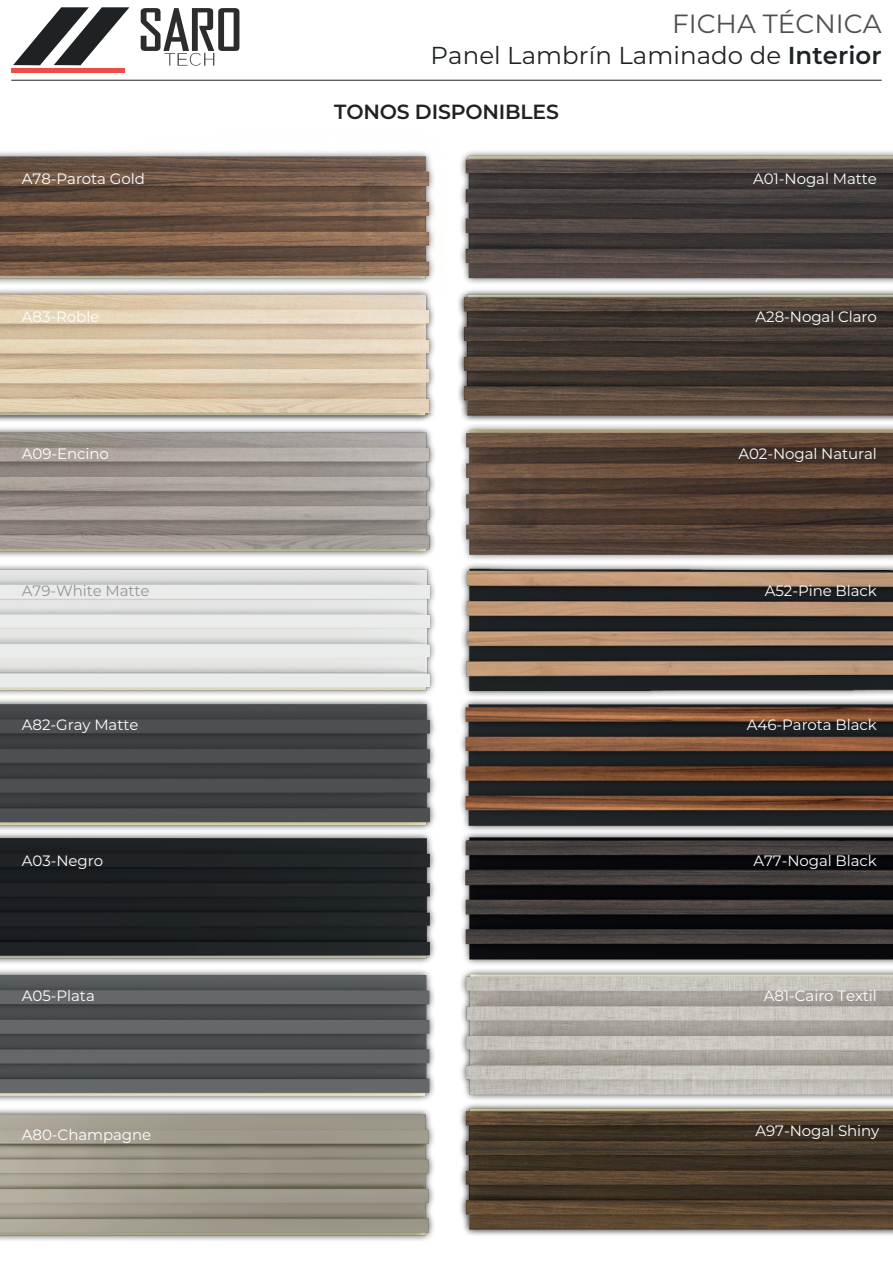
<style>
.page{position:relative;width:893px;height:1263px;background:#fff}
.page>*{position:absolute;margin:0;border:0;box-sizing:border-box;transform-origin:0 0}
.t1{font:26.4px "Montserrat";color:#4d4f51}
.t2{font:24.45px "Montserrat";color:#1e2225}
.t3{font:600 20.55px "Montserrat";letter-spacing:-.01em;color:#1e2225}
.t4{font:15px "Montserrat";letter-spacing:-.005em;color:#fff}
.t5{font:15px "Montserrat";letter-spacing:-.005em;color:#939598}
.s1{font-weight:600}
</style>
<div class="page">
<img style="left:0;top:587px;width:435px;height:83px">
<img style="left:0;top:310px;width:434px;height:87px">
<img style="left:461px;top:856px;width:432px;height:84px">
<img style="left:461px;top:151px;width:432px;height:110px">
<img style="left:461px;top:940px;width:432px;height:135px">
<img style="left:461px;top:725px;width:432px;height:131px">
<img style="left:461px;top:586px;width:432px;height:139px">
<img style="left:458px;top:261px;width:435px;height:136px">
<img style="left:458px;top:397px;width:435px;height:189px">
<img style="left:0;top:397px;width:435px;height:190px">
<img style="left:0;top:1129px;width:434px;height:112px">
<svg style="left:141px;top:8px;width:98px;height:58px"></svg>
<svg style="left:13px;top:7px;width:116px;height:58px"></svg>
<div style="left:11px;top:68px;width:113px;height:5px;background:#ef4b49"></div>
<hr style="left:11px;top:80px;width:871px;height:1px;background:#1e2225">
<img style="left:0;top:995px;width:434px;height:134px">
<img style="left:0;top:151px;width:435px;height:159px">
<img style="left:0;top:670px;width:435px;height:135px">
<img style="left:0;top:805px;width:435px;height:190px">
<img style="left:460px;top:1075px;width:433px;height:160px">
<h1 class="t1" style="left:672px;top:6px;width:211px">FICHA TÉCNICA</h1>
<h2 class="t2" style="left:431px;top:39px;width:452px">Panel Lambrín Laminado de <span class="s1">Interior</span></h2>
<h3 class="t3" style="left:334px;top:97px;width:226px">TONOS DISPONIBLES</h3>
<p class="t4" style="left:22px;top:168px;width:124px">A78-Parota Gold</p>
<p class="t4" style="left:753px;top:168px;width:125px">A01-Nogal Matte</p>
<p class="t4" style="left:22px;top:307px;width:79px">A83-Roble</p>
<p class="t4" style="left:756px;top:307px;width:123px">A28-Nogal Claro</p>
<p class="t4" style="left:22px;top:444px;width:89px">A09-Encino</p>
<p class="t4" style="left:738px;top:444px;width:140px">A02-Nogal Natural</p>
<p class="t5" style="left:22px;top:580px;width:129px">A79-White Matte</p>
<p class="t4" style="left:765px;top:580px;width:114px">A52-Pine Black</p>
<p class="t4" style="left:22px;top:715px;width:118px">A82-Gray Matte</p>
<p class="t4" style="left:747px;top:715px;width:131px">A46-Parota Black</p>
<p class="t4" style="left:22px;top:850px;width:83px">A03-Negro</p>
<p class="t4" style="left:753px;top:850px;width:125px">A77-Nogal Black</p>
<p class="t4" style="left:22px;top:986px;width:74px">A05-Plata</p>
<p class="t4" style="left:764px;top:986px;width:115px">A81-Cairo Textil</p>
<p class="t4" style="left:22px;top:1124px;width:131px">A80-Champagne</p>
<p class="t4" style="left:756px;top:1121px;width:125px">A97-Nogal Shiny</p>
</div>
